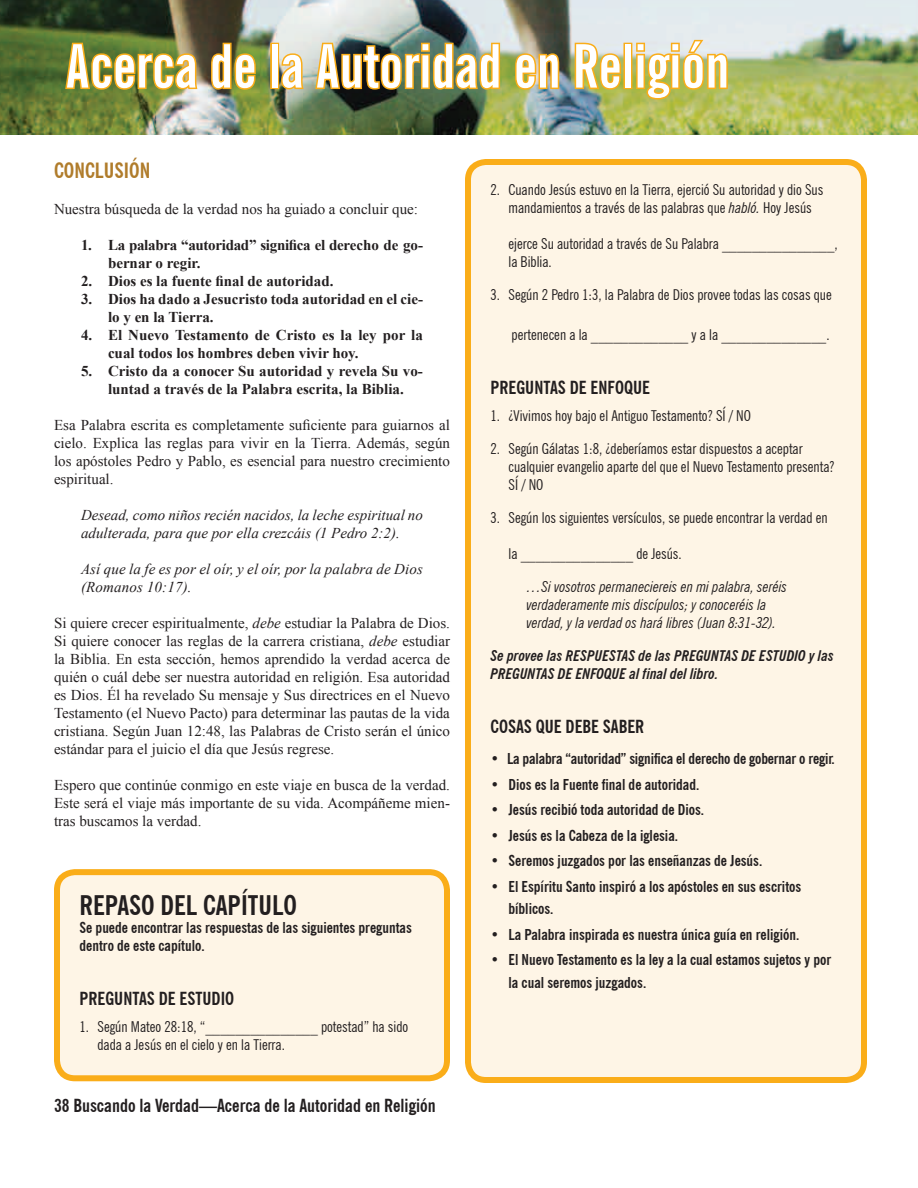
<style>
.page{position:relative;width:918px;height:1188px;background:#fff}
.page>*{position:absolute;margin:0;border:0;box-sizing:border-box;transform-origin:0 0}
.t1{font:700 extra-condensed 60px "News Gothic BT";color:#fff}
.t2{font:700 condensed 27px "News Gothic BT";color:#231f20}
.t3{font:700 condensed 21px "News Gothic BT";color:#b07c2b}
.t4{font:700 condensed 18px "News Gothic BT";color:#231f20}
.t5{font:15px/18px "Times New Roman";color:#231f20;text-align:justify}
.t6{font:condensed 15px/18px "News Gothic BT";color:#231f20}
.t7{font:700 condensed 15px/22.5px "News Gothic BT";color:#231f20}
.t8{font:700 15px/18px "Times New Roman";color:#231f20}
.t9{font:italic 15px/18px "Times New Roman";color:#231f20}
.t10{font:italic condensed 15px/18px "News Gothic BT";color:#231f20}
.t11{font:italic 700 condensed 15px/18px "News Gothic BT";color:#231f20}
.t12{font:700 15px/18px "Times New Roman";letter-spacing:-.02em;color:#231f20}
.s1{font-style:italic}
</style>
<div class="page">
<img style="left:0;top:0;width:918px;height:135px">
<div style="left:57px;top:872px;width:390px;height:206px;background:#fef5e6;border-radius:18px"></div>
<div style="left:54px;top:869px;width:396px;height:212px;border:6px solid #faad19;border-radius:18px"></div>
<div style="left:468px;top:162px;width:396px;height:918px;background:#fef5e6;border-radius:18px"></div>
<div style="left:465px;top:159px;width:402px;height:924px;border:6px solid #faad19;border-radius:18px"></div>
<svg style="left:63px;top:41px;width:136px;height:50px;background:#9f9231"></svg>
<svg style="left:209px;top:41px;width:48px;height:50px;background:#9b8329"></svg>
<div style="left:270px;top:43px;width:9px;height:46px;border:3px solid #faad19"></div>
<svg style="left:279px;top:52px;width:26px;height:39px"></svg>
<img style="left:314px;top:41px;width:188px;height:50px">
<svg style="left:513px;top:52px;width:48px;height:39px;background:#c6a54d"></svg>
<svg style="left:573px;top:41px;width:50px;height:50px;background:#d4bd61"></svg>
<div style="left:623px;top:43px;width:9px;height:46px;border:3px solid #faad19"></div>
<svg style="left:635px;top:38px;width:94px;height:64px;background:#d4c064"></svg>
<h1 class="t1" style="left:66px;top:30px;width:665px">Acerca de la Autoridad en Religión</h1>
<h3 class="t3" style="left:54px;top:158px;width:98px">CONCLUSIóN</h3>
<p class="t5" style="left:54px;top:200px;width:366px">Nuestra búsqueda de la verdad nos ha guiado a concluir que:</p>
<p class="t12" style="left:108px;top:236px;width:316px;text-indent:-27px">1. La palabra “autoridad” significa el derecho de go&shy;bernar o regir.</p>
<p class="t8" style="left:81px;top:272px;width:254px">2. Dios es la fuente final de autoridad.</p>
<p class="t8" style="left:108px;top:290px;width:316px;text-indent:-27px">3. Dios ha dado a Jesucristo toda autoridad en el cie&shy;lo y en la Tierra.</p>
<p class="t8" style="left:108px;top:326px;width:316px;text-indent:-27px">4. El Nuevo Testamento de Cristo es la ley por la cual todos los hombres deben vivir hoy.</p>
<p class="t8" style="left:81px;top:362px;width:343px;text-align:center">5. Cristo da a conocer Su autoridad y revela Su vo&shy;luntad a través de la Palabra escrita, la Biblia.</p>
<p class="t5" style="left:54px;top:416px;width:398px">Esa Palabra escrita es completamente suficiente para guiarnos al cielo. Explica las reglas para vivir en la Tierra. Además, según los apóstoles Pedro y Pablo, es esencial para nuestro crecimiento espiritual.</p>
<p class="t9" style="left:81px;top:506px;width:343px">Desead, como niños recién nacidos, la leche espiritual no adulterada, para que por ella crezcáis (1 Pedro 2:2).</p>
<p class="t9" style="left:81px;top:560px;width:344px">Así que la fe es por el oír, y el oír, por la palabra de Dios (Romanos 10:17).</p>
<p class="t5" style="left:54px;top:614px;width:398px">Si quiere crecer espiritualmente, <span class="s1">debe</span> estudiar la Palabra de Dios.<br>Si quiere conocer las reglas de la carrera cristiana, <span class="s1">debe</span> estudiar la Biblia. En esta sección, hemos aprendido la verdad acerca de quién o cuál debe ser nuestra autoridad en religión. Esa autoridad es Dios. Él ha revelado Su mensaje y Sus directrices en el Nuevo Testamento (el Nuevo Pacto) para determinar las pautas de la vida cristiana. Según Juan 12:48, las Palabras de Cristo serán el único estándar para el juicio el día que Jesús regrese.</p>
<p class="t5" style="left:54px;top:776px;width:398px">Espero que continúe conmigo en este viaje en busca de la verdad.<br>Este será el viaje más importante de su vida. Acompáñeme mien&shy;tras buscamos la verdad.</p>
<h2 class="t2" style="left:80px;top:889px;width:13px">REPA</h2>
<h2 class="t2" style="left:129px;top:889px;width:168px">SO DEL CAPÍTULO</h2>
<p class="t7" style="left:80px;top:918px;width:334px;line-height:18px">Se puede encontrar las respuestas de las siguientes preguntas dentro de este capítulo.</p>
<p class="t4" style="left:80px;top:987px;width:149px">PREGUNTAS DE ESTUDIO</p>
<p class="t6" style="left:98px;top:1017px;width:312px;text-indent:-18px">1. Según Mateo 28:18, “_______________ potestad” ha sido dada a Jesús en el cielo y en la Tierra.</p>
<p class="t4" style="left:54px;top:1094px;width:383px">38 Buscando la Verdad—Acerca de la Autoridad en Religión</p>
<p class="t6" style="left:490px;top:181px;width:334px;text-align:center">2. Cuando Jesús estuvo en la Tierra, ejerció Su autoridad y dio Sus mandamientos a través de las palabras que <span class="s1">habló.</span> Hoy Jesús</p>
<p class="t6" style="left:508px;top:235px;width:331px">ejerce Su autoridad a través de Su Palabra _______________, la Biblia.</p>
<p class="t6" style="left:490px;top:286px;width:343px">3. Según 2 Pedro 1:3, la Palabra de Dios provee todas las cosas que</p>
<p class="t6" style="left:512px;top:325px;width:319px">pertenecen a la _____________ y a la ______________.</p>
<p class="t4" style="left:490px;top:376px;width:160px">PREGUNTAS DE ENFOQUE</p>
<p class="t6" style="left:490px;top:406px;width:262px">1. ¿Vivimos hoy bajo el Antiguo Testamento? SÍ / NO</p>
<p class="t6" style="left:508px;top:439px;width:328px;text-indent:-18px">2. Según Gálatas 1:8, ¿deberíamos estar dispuestos a aceptar cualquier evangelio aparte del que el Nuevo Testamento presenta?<br>SÍ / NO</p>
<p class="t6" style="left:490px;top:508px;width:339px">3. Según los siguientes versículos, se puede encontrar la verdad en</p>
<p class="t6" style="left:508px;top:544px;width:175px">la _______________ de Jesús.</p>
<p class="t10" style="left:526px;top:577px;width:262px">…Si vosotros permaneciereis en mi palabra, seréis verdaderamente mis discípulos; y conoceréis la verdad, y la verdad os hará libres (Juan 8:31-32).</p>
<p class="t11" style="left:490px;top:646px;width:345px">Se provee las RESPUESTAS de las PREGUNTAS DE ESTUDIO y las<br>PREGUNTAS DE ENFOQUE al final del libro.</p>
<p class="t4" style="left:490px;top:715px;width:146px">COSAS QUE DEBE SABER</p>
<p class="t7" style="left:490px;top:747px;width:346px">• La palabra “autoridad” significa el derecho de gobernar o regir.</p>
<p class="t7" style="left:490px;top:773px;width:210px">• Dios es la Fuente final de autoridad.</p>
<p class="t7" style="left:490px;top:798px;width:215px">• Jesús recibió toda autoridad de Dios.</p>
<p class="t7" style="left:490px;top:824px;width:189px">• Jesús es la Cabeza de la iglesia.</p>
<p class="t7" style="left:490px;top:849px;width:273px">• Seremos juzgados por las enseñanzas de Jesús.</p>
<p class="t7" style="left:508px;top:875px;width:294px;text-indent:-18px">• El Espíritu Santo inspiró a los apóstoles en sus escritos bíblicos.</p>
<p class="t7" style="left:490px;top:923px;width:310px">• La Palabra inspirada es nuestra única guía en religión.</p>
<p class="t7" style="left:508px;top:948px;width:324px;text-indent:-18px">• El Nuevo Testamento es la ley a la cual estamos sujetos y por la cual seremos juzgados.</p>
</div>
